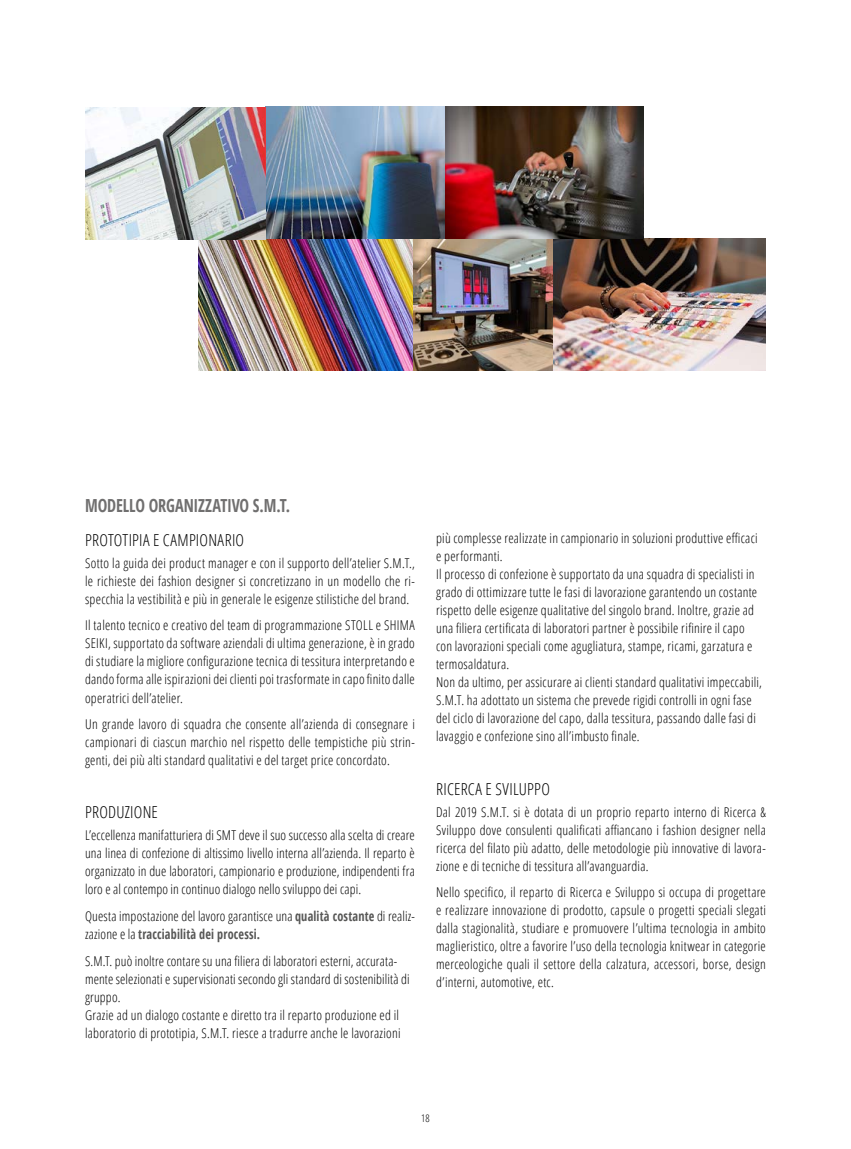
<style>
.page{position:relative;width:851px;height:1149px;background:#fff}
.page>*{position:absolute;margin:0;border:0;box-sizing:border-box;transform-origin:0 0}
.t1{font:700 18px "Open Sans Condensed";letter-spacing:-.01em;color:#706f6f;scale:.9 1}
.t2{font:300 16.5px "Open Sans Condensed";letter-spacing:.015em;color:#000}
.t3{font:300 13.5px/18px "Open Sans Condensed";letter-spacing:.015em;color:#000;text-align:justify}
.t4{font:300 10.5px "Open Sans Condensed";color:#000}
.s1{font-weight:700;color:#575756}
</style>
<div class="page">
<img style="left:412px;top:239px;width:141px;height:131px">
<img style="left:199px;top:239px;width:213px;height:131px">
<img style="left:553px;top:238px;width:212px;height:132px">
<img style="left:265px;top:106px;width:378px;height:133px">
<img style="left:266px;top:106px;width:178px;height:132px">
<img style="left:85px;top:107px;width:181px;height:132px">
<h1 class="t1" style="left:85px;top:492px;width:229px">MODELLO ORGANIZZATIVO S.M.T.</h1>
<p class="t2" style="left:85px;top:528px;width:160px">PROTOTIPIA E CAMPIONARIO</p>
<p class="t3" style="left:85px;top:553px;width:331px">Sotto la guida dei product manager e con il supporto dell’atelier S.M.T., le richieste dei fashion designer si concretizzano in un modello che ri&shy;specchia la vestibilità e più in generale le esigenze stilistiche del brand.</p>
<p class="t3" style="left:85px;top:616px;width:331px">Il talento tecnico e creativo del team di programmazione STOLL e SHIMA SEIKI, supportato da software aziendali di ultima generazione, è in grado di studiare la migliore configurazione tecnica di tessitura interpretando e dando forma alle ispirazioni dei clienti poi trasformate in capo finito dalle operatrici dell’atelier.</p>
<p class="t3" style="left:85px;top:714px;width:331px">Un grande lavoro di squadra che consente all’azienda di consegnare i campionari di ciascun marchio nel rispetto delle tempistiche più strin&shy;genti, dei più alti standard qualitativi e del target price concordato.</p>
<p class="t2" style="left:85px;top:800px;width:74px">PRODUZIONE</p>
<p class="t3" style="left:85px;top:825px;width:331px">L’eccellenza manifatturiera di SMT deve il suo successo alla scelta di creare una linea di confezione di altissimo livello interna all’azienda. Il reparto è organizzato in due laboratori, campionario e produzione, indipendenti fra loro e al contempo in continuo dialogo nello sviluppo dei capi.</p>
<p class="t3" style="left:85px;top:906px;width:331px">Questa impostazione del lavoro garantisce una <span class="s1">qualità costante</span> di realiz&shy;zazione e la <span class="s1">tracciabilità dei processi.</span></p>
<p class="t3" style="left:85px;top:950px;width:326px;text-align:left">S.M.T. può inoltre contare su una filiera di laboratori esterni, accurata&shy;mente selezionati e supervisionati secondo gli standard di sostenibilità di gruppo.<br>Grazie ad un dialogo costante e diretto tra il reparto produzione ed il laboratorio di prototipia, S.M.T. riesce a tradurre anche le lavorazioni</p>
<p class="t3" style="left:436px;top:529px;width:327px;text-align:left">più complesse realizzate in campionario in soluzioni produttive efficaci e performanti.<br>Il processo di confezione è supportato da una squadra di specialisti in grado di ottimizzare tutte le fasi di lavorazione garantendo un costante rispetto delle esigenze qualitative del singolo brand. Inoltre, grazie ad una filiera certificata di laboratori partner è possibile rifinire il capo con lavorazioni speciali come agugliatura, stampe, ricami, garzatura e termosaldatura.<br>Non da ultimo, per assicurare ai clienti standard qualitativi impeccabili, S.M.T. ha adottato un sistema che prevede rigidi controlli in ogni fase del ciclo di lavorazione del capo, dalla tessitura, passando dalle fasi di lavaggio e confezione sino all’imbusto finale.</p>
<p class="t2" style="left:436px;top:777px;width:115px">RICERCA E SVILUPPO</p>
<p class="t3" style="left:436px;top:802px;width:331px">Dal 2019 S.M.T. si è dotata di un proprio reparto interno di Ricerca &amp; Sviluppo dove consulenti qualificati affiancano i fashion designer nella ricerca del filato più adatto, delle metodologie più innovative di lavora&shy;zione e di tecniche di tessitura all’avanguardia.</p>
<p class="t3" style="left:436px;top:882px;width:331px">Nello specifico, il reparto di Ricerca e Sviluppo si occupa di progettare e realizzare innovazione di prodotto, capsule o progetti speciali slegati dalla stagionalità, studiare e promuovere l’ultima tecnologia in ambito maglieristico, oltre a favorire l’uso della tecnologia knitwear in categorie merceologiche quali il settore della calzatura, accessori, borse, design d’interni, automotive, etc.</p>
<p class="t4" style="left:421px;top:1110px;width:10px">18</p>
</div>
